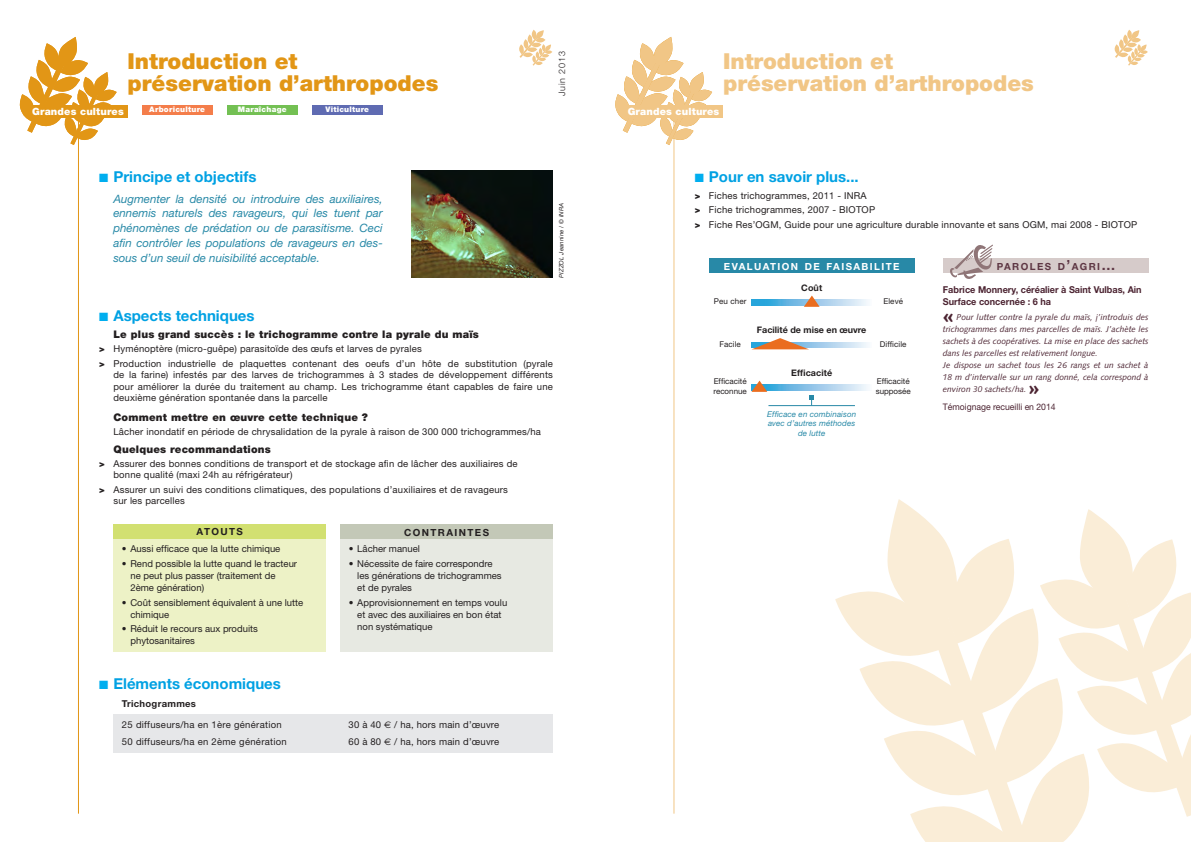
<style>
.page{position:relative;width:1191px;height:842px;background:#fff}
.page>*{position:absolute;margin:0;border:0;box-sizing:border-box;transform-origin:0 0}
.t1{font:900 22px "Helvetica Neue";color:#f1c686}
.t2{font:900 22px/22px "Helvetica Neue";color:#e29616}
.t3{font:900 20px "Syntax";color:#4b2331}
.t4{font:700 15px "Helvetica Neue";color:#00a1e3}
.t5{font:italic 11.5px/15px "Helvetica Neue";color:#2889a7;text-align:justify}
.t6{font:900 10.5px "Helvetica Neue";letter-spacing:.02em;color:#231f20}
.t7{font:900 10px "Helvetica Neue";letter-spacing:.015em;color:#fff}
.t8{font:700 9.8px "Helvetica Neue";letter-spacing:.145em;color:#fff}
.t9{font:700 9.8px "Helvetica Neue";letter-spacing:.145em;color:#231f20}
.t10{font:700 9.8px "Helvetica Neue";letter-spacing:.145em;color:#5e3744}
.t11{font:9.5px/11.5px "Helvetica Neue";letter-spacing:.02em;color:#231f20}
.t12{font:9.5px/12px "Helvetica Neue";color:#231f20}
.t13{font:700 9.5px/12px "Helvetica Neue";color:#4b2331;scale:.96 1}
.t14{font:700 9.5px "Helvetica Neue";letter-spacing:.03em;color:#231f20}
.t15{font:700 9px "Helvetica Neue";color:#231f20}
.t16{font:9px "Helvetica Neue";color:#4b2331;scale:.96 1}
.t17{font:300 9px "Helvetica Neue";letter-spacing:.1em;color:#231f20}
.t18{font:italic 8.5px/12px "Syntax";color:#4b2331}
.t19{font:8px/10px "Helvetica Neue";color:#231f20}
.t20{font:italic 8px/9.5px "Helvetica Neue";letter-spacing:.01em;color:#2889a7;text-align:center}
.t21{font:900 7.7px "Helvetica Neue";letter-spacing:.03em;color:#fff}
.t22{font:italic 6px "Helvetica Neue";letter-spacing:.02em;color:#231f20}
.s1{color:#00aeef}
.s2{font-weight:900}
.s3{font-family:"Euro Sans"}
.s4{font-size:14px}
</style>
<div class="page">
<hr style="left:673px;top:113px;width:1px;height:701px;background:#f1c686">
<hr style="left:78px;top:113px;width:1px;height:701px;background:#e29616">
<div style="left:113px;top:714px;width:440px;height:39px;background:#e6e7e9"></div>
<svg style="left:835px;top:499px;width:356px;height:343px"></svg>
<svg style="left:519px;top:30px;width:33px;height:36px"></svg>
<svg style="left:1114px;top:30px;width:33px;height:36px"></svg>
<svg style="left:19px;top:37px;width:98px;height:108px"></svg>
<svg style="left:615px;top:37px;width:97px;height:108px"></svg>
<div style="left:28px;top:105px;width:100px;height:13px;background:#e29616"></div>
<div style="left:624px;top:105px;width:99px;height:13px;background:#f1c686"></div>
<div style="left:142px;top:105px;width:71px;height:10px;background:#f47d4a"></div>
<div style="left:312px;top:105px;width:71px;height:10px;background:#5f6bb2"></div>
<div style="left:227px;top:105px;width:71px;height:10px;background:#73c053"></div>
<img style="left:411px;top:170px;width:142px;height:108px">
<svg style="left:767px;top:385px;width:101px;height:5px"></svg>
<svg style="left:809px;top:342px;width:59px;height:6px"></svg>
<svg style="left:751px;top:300px;width:117px;height:5px"></svg>
<svg style="left:804px;top:296px;width:15px;height:11px"></svg>
<svg style="left:751px;top:381px;width:16px;height:11px"></svg>
<div style="left:709px;top:259px;width:205px;height:14px;background:#2889a7"></div>
<div style="left:113px;top:524px;width:213px;height:15px;background:#d2e071"></div>
<div style="left:113px;top:539px;width:213px;height:113px;background:#edf2c6"></div>
<div style="left:340px;top:524px;width:213px;height:15px;background:#c3c8b7"></div>
<div style="left:340px;top:539px;width:213px;height:113px;background:#e7e9e2"></div>
<div style="left:943px;top:259px;width:205px;height:14px;background:#d6cbca"></div>
<svg style="left:948px;top:244px;width:45px;height:35px"></svg>
<hr style="left:768px;top:405px;width:87px;height:1px;background:#2889a7">
<svg style="left:809px;top:395px;width:4px;height:10px"></svg>
<svg style="left:751px;top:338px;width:58px;height:11px"></svg>
<h1 class="t2" style="left:128px;top:50px;width:312px">Introduction et préservation d’arthropodes</h1>
<p class="t17" style="left:556px;top:96px;width:47px;rotate:-90deg">Juin 2013</p>
<h1 class="t1" style="left:723px;top:48px;width:171px">Introduction et</h1>
<h1 class="t1" style="left:723px;top:70px;width:312px">préservation d’arthropodes</h1>
<p class="t21" style="left:149px;top:105px;width:57px">Arboriculture</p>
<p class="t21" style="left:238px;top:105px;width:50px">Maraîchage</p>
<p class="t21" style="left:325px;top:105px;width:45px">Viticulture</p>
<p class="t7" style="left:32px;top:105px;width:93px">Grandes cultures</p>
<p class="t7" style="left:627px;top:105px;width:93px">Grandes cultures</p>
<h3 class="t4" style="left:99px;top:167px;width:159px"><span class="s1">■</span> Principe et objectifs</h3>
<p class="t5" style="left:113px;top:191px;width:271px">Augmenter la densité ou introduire des auxiliaires, ennemis naturels des ravageurs, qui les tuent par phénomènes de prédation ou de parasitisme. Ceci afin contrôler les populations de ravageurs en des&shy;sous d’un seuil de nuisibilité acceptable.</p>
<p class="t22" style="left:557px;top:278px;width:77px;rotate:-90deg">PIZZOL Jeannine / © INRA</p>
<h3 class="t4" style="left:99px;top:306px;width:157px"><span class="s1">■</span> Aspects techniques</h3>
<p class="t6" style="left:113px;top:328px;width:367px">Le plus grand succès : le trichogramme contre la pyrale du maïs</p>
<p class="t11" style="left:99px;top:342px;width:455px;line-height:14.3px"><span class="s2">&gt;</span> Hyménoptère (micro-guêpe) parasitoïde des œufs et larves de pyrales<br><span class="s2">&gt;</span> Production industrielle de plaquettes contenant des oeufs d’un hôte de substitution (pyrale</p>
<p class="t11" style="left:113px;top:369px;width:441px;text-align:justify">de la farine) infestés par des larves de trichogrammes à 3 stades de développement différents pour améliorer la durée du traitement au champ. Les trichogramme étant capables de faire une deuxième génération spontanée dans la parcelle</p>
<p class="t6" style="left:113px;top:411px;width:256px">Comment mettre en œuvre cette technique ?</p>
<p class="t11" style="left:113px;top:426px;width:429px">Lâcher inondatif en période de chrysalidation de la pyrale à raison de 300 000 trichogrammes/ha</p>
<p class="t6" style="left:113px;top:443px;width:159px">Quelques recommandations</p>
<p class="t11" style="left:113px;top:458px;width:406px;text-indent:-14px"><span class="s2">&gt;</span> Assurer des bonnes conditions de transport et de stockage afin de lâcher des auxiliaires de bonne qualité (maxi 24h au réfrigérateur)</p>
<p class="t11" style="left:113px;top:483px;width:396px;text-indent:-14px"><span class="s2">&gt;</span> Assurer un suivi des conditions climatiques, des populations d’auxiliaires et de ravageurs sur les parcelles</p>
<p class="t9" style="left:197px;top:526px;width:48px">ATOUTS</p>
<p class="t12" style="left:122px;top:542px;width:160px">• Aussi efficace que la lutte chimique</p>
<p class="t12" style="left:130px;top:557px;width:168px;text-indent:-9px">• Rend possible la lutte quand le tracteur ne peut plus passer (traitement de<br>2ème génération)</p>
<p class="t12" style="left:130px;top:596px;width:174px;text-indent:-9px">• Coût sensiblement équivalent à une lutte chimique</p>
<p class="t12" style="left:130px;top:623px;width:129px;text-indent:-9px">• Réduit le recours aux produits phytosanitaires</p>
<h3 class="t4" style="left:99px;top:675px;width:183px"><span class="s1">■</span> Eléments économiques</h3>
<p class="t14" style="left:122px;top:697px;width:76px">Trichogrammes</p>
<p class="t9" style="left:404px;top:526px;width:86px">CONTRAINTES</p>
<p class="t12" style="left:349px;top:542px;width:73px">• Lâcher manuel</p>
<p class="t12" style="left:357px;top:557px;width:146px;text-indent:-9px">• Nécessite de faire correspondre les générations de trichogrammes et de pyrales</p>
<p class="t12" style="left:357px;top:596px;width:151px;text-indent:-9px">• Approvisionnement en temps voulu et avec des auxiliaires en bon état non systématique</p>
<p class="t11" style="left:122px;top:715px;width:166px;line-height:17.2px">25 diffuseurs/ha en 1ère génération<br>50 diffuseurs/ha en 2ème génération</p>
<p class="t11" style="left:348px;top:715px;width:152px;line-height:17.2px">30 à 40 <span class="s3">€</span> / ha, hors main d’œuvre<br>60 à 80 <span class="s3">€</span> / ha, hors main d’œuvre</p>
<h3 class="t4" style="left:694px;top:167px;width:165px"><span class="s1">■</span> Pour en savoir plus...</h3>
<p class="t11" style="left:694px;top:188px;width:444px;line-height:14.3px"><span class="s2">&gt;</span> Fiches trichogrammes, 2011 - INRA<br><span class="s2">&gt;</span> Fiche trichogrammes, 2007 - BIOTOP<br><span class="s2">&gt;</span> Fiche Res’OGM, Guide pour une agriculture durable innovante et sans OGM, mai 2008 - BIOTOP</p>
<p class="t8" style="left:724px;top:260px;width:177px">EVALUATION DE FAISABILITE</p>
<p class="t19" style="left:714px;top:296px;width:34px">Peu cher</p>
<p class="t19" style="left:719px;top:339px;width:23px">Facile</p>
<p class="t19" style="left:713px;top:376px;width:35px">Efficacité reconnue</p>
<p class="t15" style="left:801px;top:282px;width:22px">Coût</p>
<p class="t15" style="left:757px;top:324px;width:111px">Facilité de mise en œuvre</p>
<p class="t15" style="left:791px;top:367px;width:43px">Efficacité</p>
<p class="t20" style="left:767px;top:409px;width:90px">Efficace en combinaison avec d’autres méthodes de lutte</p>
<p class="t19" style="left:883px;top:296px;width:21px">Elevé</p>
<p class="t19" style="left:880px;top:339px;width:28px">Difficile</p>
<p class="t19" style="left:875px;top:376px;width:37px">Efficacité supposée</p>
<p class="t10" style="left:997px;top:260px;width:120px">PAROLES D<span class="s4">’</span>AGRI<span class="s4">…</span></p>
<p class="t13" style="left:943px;top:283px;width:209px">Fabrice Monnery, céréalier à Saint Vulbas, Ain<br>Surface concernée : 6 ha</p>
<h2 class="t3" style="left:943px;top:304px;width:12px">«</h2>
<p class="t18" style="left:943px;top:311px;width:207px;text-indent:14px">Pour lutter contre la pyrale du maïs, j’introduis des trichogrammes dans mes parcelles de maïs. J’achète les sachets à des coopératives. La mise en place des sachets dans les parcelles est relativement longue.<br>Je dispose un sachet tous les 26 rangs et un sachet à 18 m d’intervalle sur un rang donné, cela correspond à environ 30 sachets/ha.</p>
<h2 class="t3" style="left:1028px;top:376px;width:12px">»</h2>
<p class="t16" style="left:943px;top:401px;width:119px">Témoignage recueilli en 2014</p>
</div>
